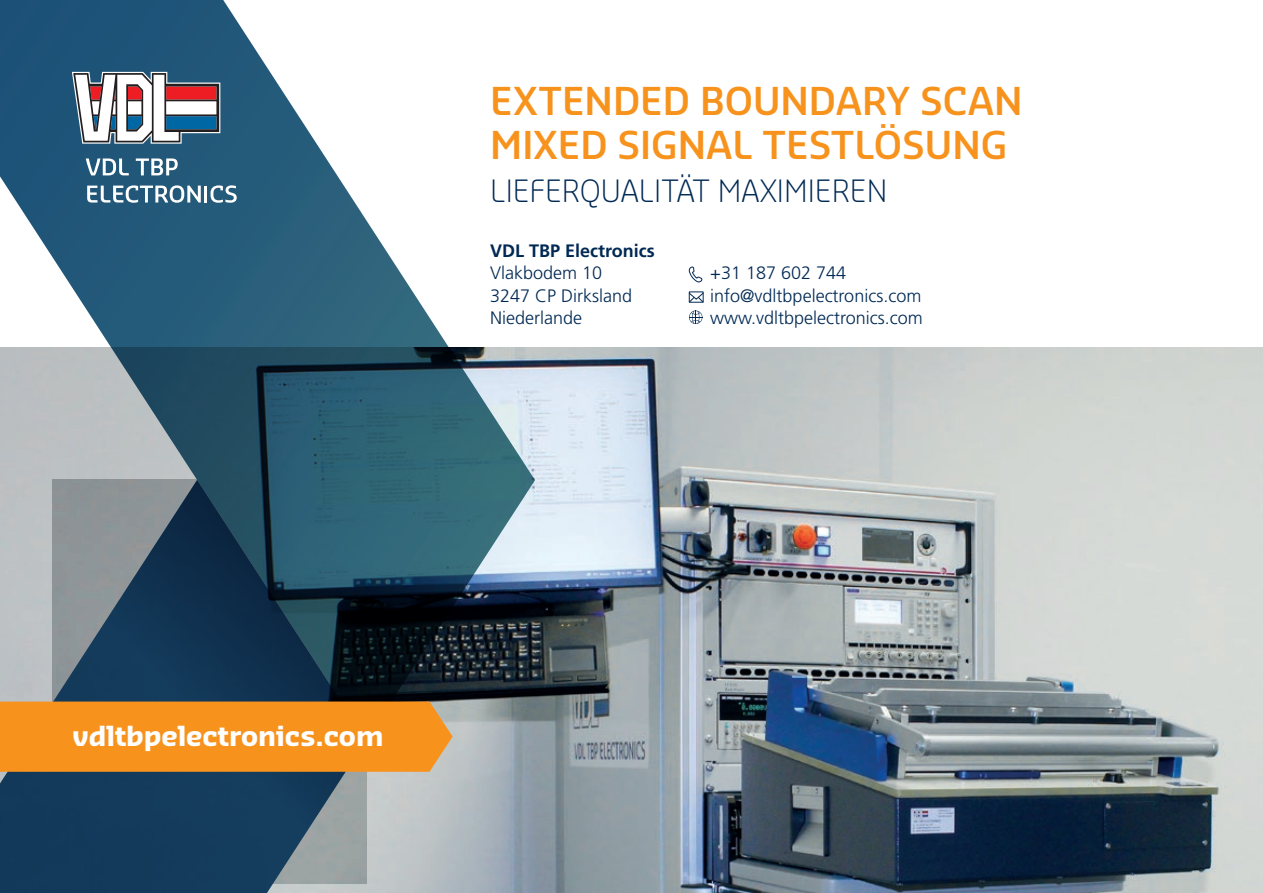
<style>
.page{position:relative;width:1263px;height:893px;background:#fff}
.page>*{position:absolute;margin:0;border:0;box-sizing:border-box;transform-origin:0 0}
.t1{font:600 37.5px/43.5px "Sansa";color:#f7931d}
.t2{font:300 30px "Sansa";color:#002954}
.t3{font:700 27px "Sansa";color:#fff}
.t4{font:300 18px/22.5px "Frutiger LT Std";color:#002954}
.t5{font:700 18px "Frutiger LT Std";color:#002954}
</style>
<div class="page">
<img style="left:366px;top:347px;width:897px;height:546px">
<svg style="left:0;top:0;width:535px;height:740px"></svg>
<svg style="left:0;top:480px;width:366px;height:413px;background:#788a99"></svg>
<svg style="left:53px;top:480px;width:313px;height:403px;background:#304e64"></svg>
<div style="left:0;top:701px;width:453px;height:71px;background:#f7931d"></div>
<svg style="left:86px;top:158px;width:43px;height:17px"></svg>
<svg style="left:136px;top:158px;width:42px;height:17px"></svg>
<svg style="left:87px;top:185px;width:114px;height:18px"></svg>
<hr style="left:204px;top:186px;width:3px;height:17px;background:#fff">
<svg style="left:210px;top:185px;width:27px;height:18px"></svg>
<svg style="left:72px;top:72px;width:148px;height:72px"></svg>
<svg style="left:689px;top:267px;width:13px;height:15px"></svg>
<svg style="left:689px;top:292px;width:14px;height:10px"></svg>
<svg style="left:689px;top:311px;width:13px;height:13px"></svg>
<h1 class="t1" style="left:490px;top:79px;width:534px">EXTENDED BOUNDARY SCAN<br>MIXED SIGNAL TESTLÖSUNG</h1>
<h2 class="t2" style="left:490px;top:171px;width:398px">LIEFERQUALITÄT MAXIMIEREN</h2>
<p class="t5" style="left:490px;top:240px;width:166px">VDL TBP Electronics</p>
<p class="t4" style="left:490px;top:262px;width:144px">Vlakbodem 10<br>3247 CP Dirksland<br>Niederlande</p>
<p class="t4" style="left:710px;top:262px;width:214px">+31 187 602 744 info@vdltbpelectronics.com www.vdltbpelectronics.com</p>
<h3 class="t3" style="left:72px;top:717px;width:313px">vdltbpelectronics.com</h3>
</div>
